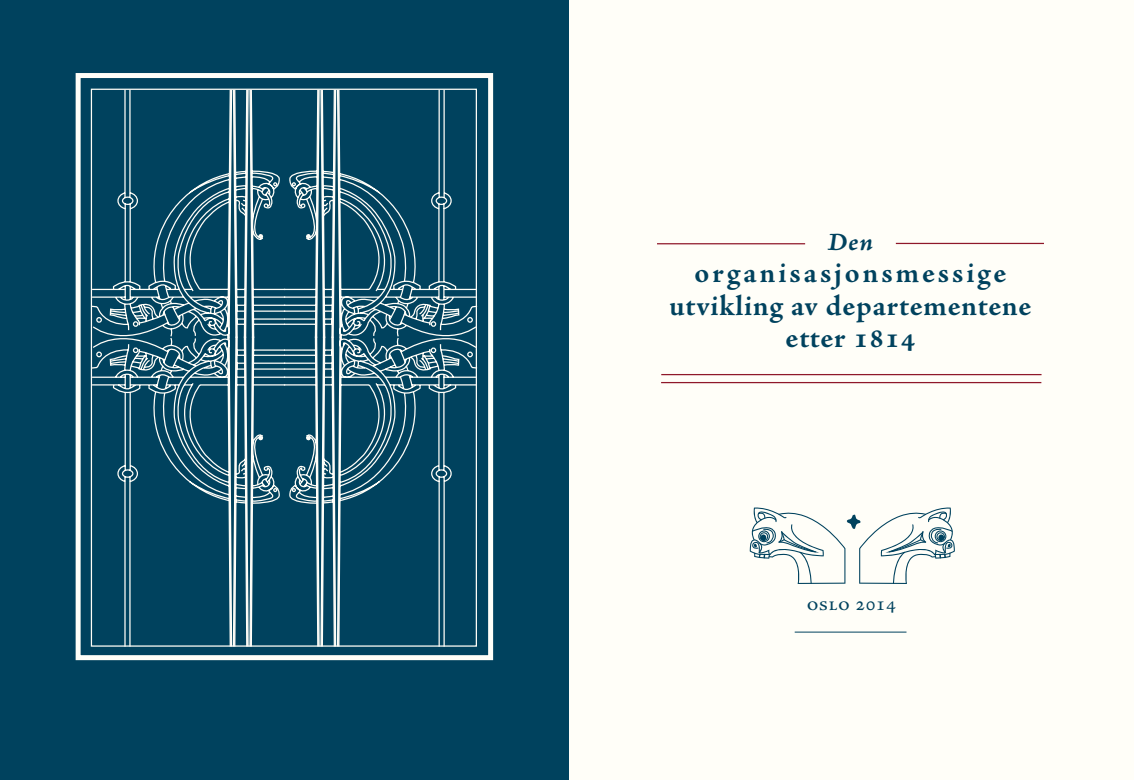
<style>
.page{position:relative;width:1134px;height:780px;background:#fffef8}
.page>*{position:absolute;margin:0;border:0;box-sizing:border-box;transform-origin:0 0}
.t1{font:700 30px/32.5px "Adobe Jenson Pro";letter-spacing:.03em;color:#00425e;text-align:center}
.t2{font:25px "Adobe Jenson Pro Bold It Capt";color:#00425e}
.t3{font:20.75px "Adobe Jenson Pro";letter-spacing:.02em;color:#00425e}
</style>
<div class="page">
<div style="left:0;top:0;width:569px;height:780px;background:#00425e"></div>
<hr style="left:661px;top:374px;width:380px;height:1px;background:#8f182a">
<hr style="left:661px;top:382px;width:380px;height:1px;background:#8f182a">
<hr style="left:657px;top:243px;width:148px;height:1px;background:#8f182a">
<hr style="left:896px;top:243px;width:148px;height:1px;background:#8f182a">
<svg style="left:750px;top:507px;width:205px;height:77px"></svg>
<hr style="left:795px;top:631px;width:111px;height:1px;background:#00425e">
<svg style="left:91px;top:88px;width:192px;height:223px"></svg>
<svg style="left:283px;top:88px;width:195px;height:223px"></svg>
<svg style="left:286px;top:311px;width:192px;height:336px"></svg>
<svg style="left:91px;top:311px;width:195px;height:336px"></svg>
<div style="left:76px;top:73px;width:417px;height:587px;border:5px solid #fffef8"></div>
<p class="t2" style="left:828px;top:227px;width:47px">Den</p>
<p class="t1" style="left:669px;top:257px;width:363px">organisasjonsmessige utvikling av departementene etter 1814</p>
<p class="t3" style="left:807px;top:591px;width:91px">Oslo 2014</p>
</div>
